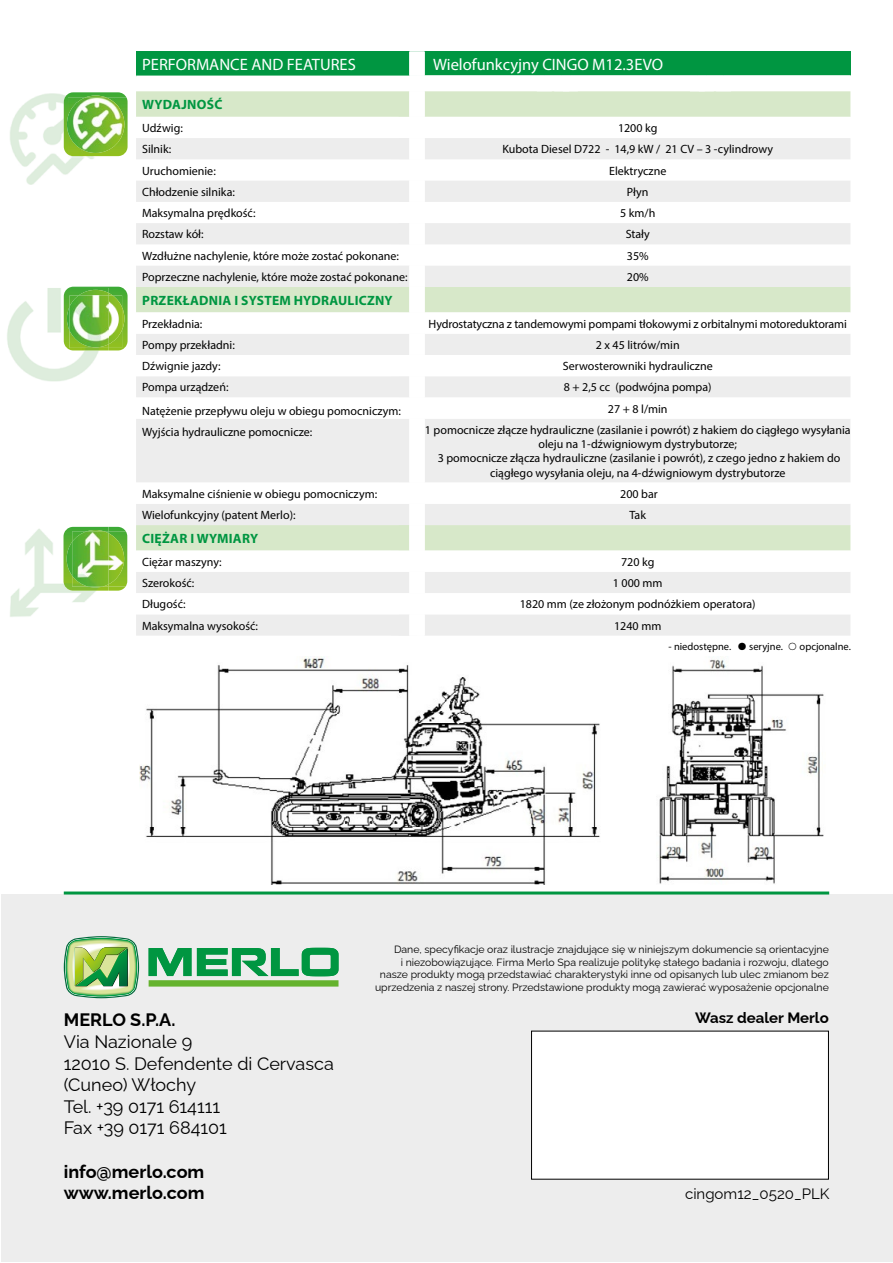
<style>
.page{position:relative;width:893px;height:1263px;background:#fff}
.page>*{position:absolute;margin:0;border:0;box-sizing:border-box;transform-origin:0 0}
.t1{font:18px/21.6px "Raleway";color:#000}
.t2{font:700 18px/21.6px "Raleway";color:#000}
.Paragrafo_base{font:16.5px "Myriad Pro";color:#fff}
.Paragrafo_base-2{font:15px "Raleway";color:#000}
.t3{font:700 15px "Raleway";color:#000}
.t4{font:700 13.5px "Myriad Pro";letter-spacing:.02em;color:#009641}
.Paragrafo_base-3{font:12px/21.3px "Myriad Pro";color:#000}
.t5{font:10.5px/12.6px "Raleway";color:#000;text-align:right}
.t6{font:10.5px "Myriad Pro";color:#000}
.s1{font-family:"European Pi Three"}
</style>
<div class="page">
<div style="left:391px;top:52px;width:459px;height:25px;background:#009641"></div>
<svg style="left:425px;top:91px;width:425px;height:26px;background:#d7e8ca"></svg>
<svg style="left:425px;top:138px;width:425px;height:498px;fill:#ededed"></svg>
<svg style="left:425px;top:312px;width:425px;height:192px;fill:#ededed"></svg>
<img style="left:139px;top:657px;width:461px;height:227px">
<img style="left:659px;top:659px;width:165px;height:225px">
<div style="left:1px;top:894px;width:891px;height:368px;background:#ededed"></div>
<div style="left:149px;top:980px;width:189px;height:6px;background:#65b32e"></div>
<svg style="left:149px;top:948px;width:42px;height:28px"></svg>
<svg style="left:197px;top:948px;width:141px;height:28px"></svg>
<svg style="left:64px;top:936px;width:75px;height:62px;background:#93c37e"></svg>
<hr style="left:64px;top:891px;width:765px;height:3px;background:#009641">
<div style="left:531px;top:1031px;width:298px;height:148px;background:#fff;border:1px solid #000"></div>
<div style="left:136px;top:52px;width:281px;height:25px;background:#009641"></div>
<svg style="left:136px;top:91px;width:273px;height:26px;background:#d7e8ca"></svg>
<svg style="left:136px;top:138px;width:273px;height:498px;fill:#ededed"></svg>
<svg style="left:136px;top:312px;width:273px;height:192px;fill:#ededed"></svg>
<svg style="left:136px;top:551px;width:714px;height:63px"></svg>
<hr style="left:136px;top:76px;width:288px;height:3px;background:#fff">
<div style="left:409px;top:52px;width:15px;height:24px;background:#e6f4ec"></div>
<div style="left:409px;top:551px;width:15px;height:21px;background:#fff"></div>
<div style="left:409px;top:572px;width:15px;height:21px;background:#fff"></div>
<div style="left:409px;top:593px;width:15px;height:21px;background:#fff"></div>
<img style="left:10px;top:93px;width:84px;height:92px">
<svg style="left:64px;top:92px;width:63px;height:62px"></svg>
<img style="left:107px;top:156px;width:12px;height:1px">
<img style="left:68px;top:156px;width:39px;height:1px">
<img style="left:68px;top:98px;width:60px;height:58px">
<img style="left:68px;top:98px;width:56px;height:55px">
<svg style="left:69px;top:287px;width:59px;height:63px"></svg>
<img style="left:109px;top:295px;width:13px;height:49px">
<img style="left:7px;top:288px;width:102px;height:94px">
<img style="left:64px;top:288px;width:45px;height:62px">
<img style="left:67px;top:290px;width:42px;height:41px">
<img style="left:70px;top:295px;width:39px;height:52px">
<svg style="left:108px;top:527px;width:18px;height:64px"></svg>
<img style="left:127px;top:534px;width:1px;height:49px">
<img style="left:108px;top:531px;width:19px;height:56px">
<img style="left:108px;top:533px;width:16px;height:51px">
<img style="left:10px;top:526px;width:98px;height:91px">
<img style="left:64px;top:527px;width:44px;height:64px">
<img style="left:67px;top:530px;width:37px;height:57px">
<img style="left:72px;top:531px;width:36px;height:56px">
<hr style="left:410px;top:76px;width:160px;height:3px;background:#fff">
<hr style="left:570px;top:76px;width:154px;height:3px;background:#fff">
<hr style="left:724px;top:76px;width:127px;height:3px;background:#fff">
<div style="left:410px;top:52px;width:15px;height:24px;background:#fff"></div>
<div style="left:410px;top:551px;width:15px;height:21px;background:#fff"></div>
<div style="left:410px;top:572px;width:15px;height:21px;background:#fff"></div>
<div style="left:410px;top:593px;width:15px;height:21px;background:#fff"></div>
<h2 class="Paragrafo_base" style="left:142px;top:54px;width:215px">PERFORMANCE AND FEATURES</h2>
<p class="t4" style="left:142px;top:96px;width:82px">WYDAJNOŚĆ</p>
<p class="Paragrafo_base-3" style="left:142px;top:117px;width:267px">Udźwig:<br>Silnik:<br>Uruchomienie:<br>Chłodzenie silnika:<br>Maksymalna prędkość:<br>Rozstaw kół:<br>Wzdłużne nachylenie, które może zostać pokonane:<br>Poprzeczne nachylenie, które może zostać pokonane:</p>
<p class="t4" style="left:142px;top:291px;width:252px">PRZEKŁADNIA I SYSTEM HYDRAULICZNY</p>
<p class="Paragrafo_base-3" style="left:142px;top:313px;width:94px">Przekładnia:<br>Pompy przekładni:<br>Dźwignie jazdy:<br>Pompa urządzeń:</p>
<p class="Paragrafo_base-3" style="left:142px;top:400px;width:260px">Natężenie przepływu oleju w obiegu pomocniczym:<br>Wyjścia hydrauliczne pomocnicze:</p>
<p class="Paragrafo_base-3" style="left:142px;top:483px;width:237px">Maksymalne ciśnienie w obiegu pomocniczym:<br>Wielofunkcyjny (patent Merlo):</p>
<p class="t4" style="left:142px;top:529px;width:118px">CIĘŻAR I WYMIARY</p>
<p class="Paragrafo_base-3" style="left:142px;top:551px;width:117px">Ciężar maszyny:<br>Szerokość:<br>Długość:<br>Maksymalna wysokość:</p>
<p class="Paragrafo_base" style="left:433px;top:54px;width:232px">Wielofunkcyjny CINGO M12.3EVO</p>
<p class="Paragrafo_base-3" style="left:618px;top:117px;width:41px">1200 kg</p>
<p class="Paragrafo_base-3" style="left:502px;top:138px;width:272px">Kubota Diesel D722 - 14,9 kW / 21 CV – 3 -cylindrowy</p>
<p class="Paragrafo_base-3" style="left:609px;top:160px;width:59px">Elektryczne</p>
<p class="Paragrafo_base-3" style="left:627px;top:181px;width:23px">Płyn</p>
<p class="Paragrafo_base-3" style="left:620px;top:202px;width:37px">5 km/h</p>
<p class="Paragrafo_base-3" style="left:626px;top:223px;width:26px">Stały</p>
<p class="Paragrafo_base-3" style="left:627px;top:245px;width:23px">35%</p>
<p class="Paragrafo_base-3" style="left:627px;top:266px;width:23px">20%</p>
<p class="Paragrafo_base-3" style="left:429px;top:313px;width:420px">Hydrostatyczna z tandemowymi pompami tłokowymi z orbitalnymi motoreduktorami</p>
<p class="Paragrafo_base-3" style="left:596px;top:334px;width:85px">2 x 45 litrów/min</p>
<p class="Paragrafo_base-3" style="left:563px;top:355px;width:151px">Serwosterowniki hydrauliczne</p>
<p class="Paragrafo_base-3" style="left:564px;top:376px;width:149px">8 + 2,5 cc (podwójna pompa)</p>
<p class="Paragrafo_base-3" style="left:608px;top:398px;width:61px">27 + 8 l/min</p>
<p class="Paragrafo_base-3" style="left:425px;top:422px;width:427px;line-height:14.4px;text-align:center">1 pomocnicze złącze hydrauliczne (zasilanie i powrót) z hakiem do ciągłego wysyłania oleju na 1-dźwigniowym dystrybutorze;</p>
<p class="Paragrafo_base-3" style="left:438px;top:451px;width:404px;line-height:14.4px;text-align:center">3 pomocnicze złącza hydrauliczne (zasilanie i powrót), z czego jedno z hakiem do ciągłego wysyłania oleju, na 4-dźwigniowym dystrybutorze</p>
<p class="Paragrafo_base-3" style="left:620px;top:483px;width:39px">200 bar</p>
<p class="Paragrafo_base-3" style="left:629px;top:504px;width:18px">Tak</p>
<p class="Paragrafo_base-3" style="left:621px;top:551px;width:35px">720 kg</p>
<p class="Paragrafo_base-3" style="left:613px;top:572px;width:51px">1 000 mm</p>
<p class="Paragrafo_base-3" style="left:520px;top:593px;width:237px">1820 mm (ze złożonym podnóżkiem operatora)</p>
<p class="Paragrafo_base-3" style="left:614px;top:615px;width:49px">1240 mm</p>
<p class="t6" style="left:668px;top:640px;width:184px">- niedostępne. <span class="s1">P</span> seryjne. <span class="s1">p</span> opcjonalne.</p>
<h1 class="t2" style="left:64px;top:1007px;width:113px">MERLO S.P.A.</h1>
<h1 class="t1" style="left:64px;top:1029px;width:272px">Via Nazionale 9<br>12010 S. Defendente di Cervasca (Cuneo) Włochy<br>Tel. +39 0171 614111<br>Fax +39 0171 684101</h1>
<h1 class="t2" style="left:64px;top:1158px;width:142px">info@merlo.com www.merlo.com</h1>
<p class="t5" style="left:375px;top:942px;width:455px">Dane, specyfikacje oraz ilustracje znajdujące się w niniejszym dokumencie są orientacyjne<br>i niezobowiązujące. Firma Merlo Spa realizuje politykę stałego badania i rozwoju, dlatego nasze produkty mogą przedstawiać charakterystyki inne od opisanych lub ulec zmianom bez uprzedzenia z naszej strony. Przedstawione produkty mogą zawierać wyposażenie opcjonalne</p>
<p class="t3" style="left:695px;top:1006px;width:135px">Wasz dealer Merlo</p>
<p class="Paragrafo_base-2" style="left:685px;top:1182px;width:146px">cingom12_0520_PLK</p>
</div>
